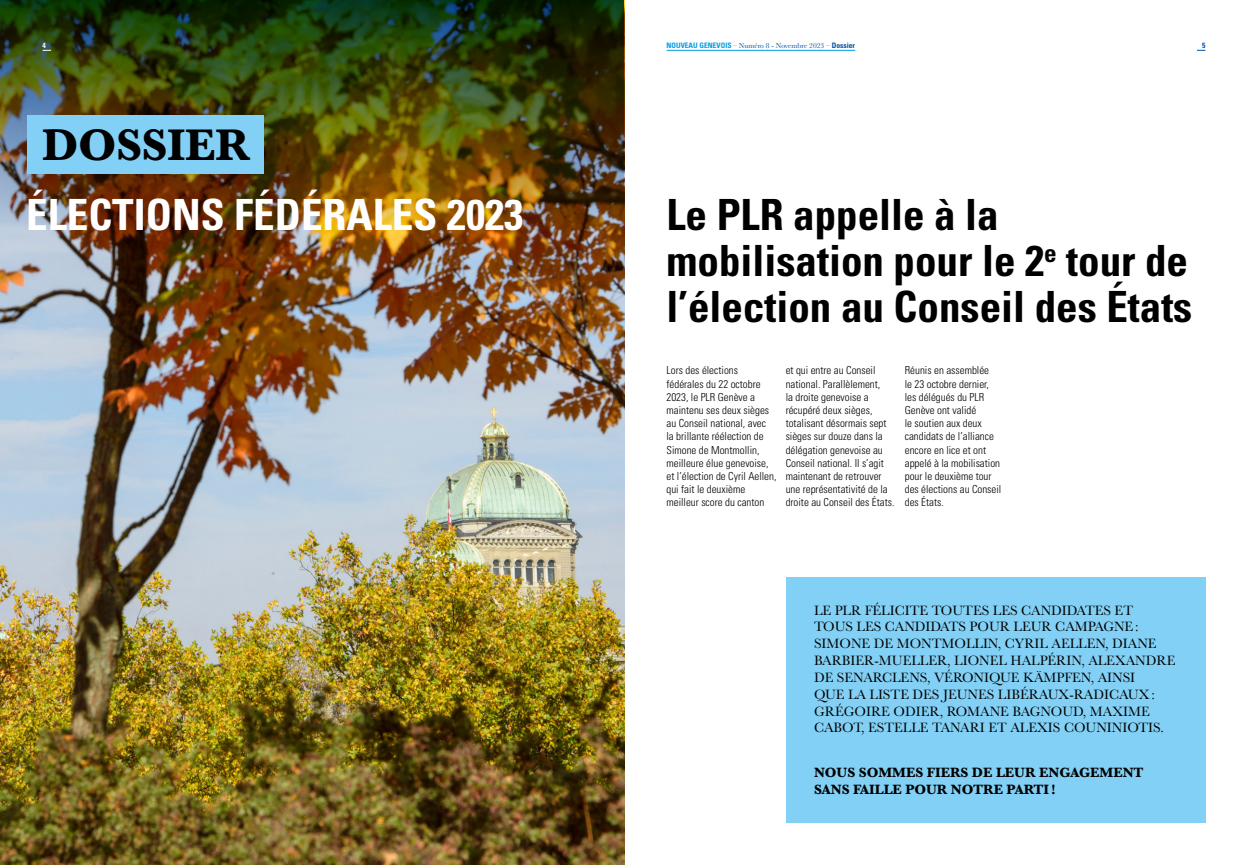
<style>
.page{position:relative;width:1248px;height:865px;background:#fff}
.page>*{position:absolute;margin:0;border:0;box-sizing:border-box;transform-origin:0 0}
.t1{font:700 46px "Baskerville";letter-spacing:-.01em;color:#000}
.titre_article_1{font:700 condensed 43px/46px "Univers LT Std";color:#000}
.titre_article_1-2{font:700 condensed 43px "Univers LT Std";color:#fff}
.chapeau{font:14px/16.8px "Baskerville";color:#000}
.chapeau-2{font:700 14px/16.8px "Baskerville";color:#000}
.texte_courant{font:300 condensed 11px/13.2px "Univers LT Std";color:#000}
.t2{font:7.5px "Baskerville";color:#0050a0}
.t3{font:700 condensed 7.5px "Univers LT Std";color:#fff}
.t4{font:700 condensed 7.5px "Univers LT Std";color:#0050a0}
.s1{font-family:"Univers LT Std";font-weight:700;font-stretch:condensed;color:#009ee3}
.s2{font-family:"Univers LT Std";font-weight:700;font-stretch:condensed}
</style>
<div class="page">
<img style="left:0;top:250px;width:624px;height:615px">
<div style="left:785px;top:577px;width:420px;height:245px;background:#82d0f5"></div>
<img style="left:0;top:0;width:624px;height:250px">
<div style="left:28px;top:115px;width:236px;height:59px;background:#82d0f5"></div>
<hr style="left:666px;top:50px;width:189px;height:1px;background:#009ee3">
<p class="t3" style="left:43px;top:41px;width:5px">4</p>
<p class="t2" style="left:666px;top:41px;width:190px"><span class="s1">NOUVEAU GENEVOIS</span> – Numéro 8 - Novembre 2023 – <span class="s2">Dossier</span></p>
<p class="t4" style="left:1201px;top:41px;width:5px">5</p>
<p class="t1" style="left:42px;top:112px;width:210px">DOSSIER</p>
<p class="titre_article_1-2" style="left:26px;top:188px;width:498px">ÉLECTIONS FÉDÉRALES 2023</p>
<p class="titre_article_1" style="left:666px;top:191px;width:527px">Le PLR appelle à la mobilisation pour le 2<sup>e</sup> tour de l’élection au Conseil des États</p>
<p class="texte_courant" style="left:666px;top:364px;width:111px">Lors des élections fédérales du 22 octobre<br>2023, le PLR Genève a maintenu ses deux sièges au Conseil national, avec<br>la brillante réélection de<br>Simone de Montmollin, meilleure élue genevoise, et l’élection de Cyril Aellen, qui fait le deuxième meilleur score du canton</p>
<p class="texte_courant" style="left:785px;top:364px;width:110px">et qui entre au Conseil national. Parallèlement,<br>la droite genevoise a récupéré deux sièges, totalisant désormais sept sièges sur douze dans la délégation genevoise au<br>Conseil national. Il s’agit maintenant de retrouver une représentativité de la droite au Conseil des États.</p>
<p class="texte_courant" style="left:904px;top:364px;width:98px">Réunis en assemblée<br>le 23 octobre dernier, les délégués du PLR<br>Genève ont validé<br>le soutien aux deux candidats de l’alliance encore en lice et ont appelé à la mobilisation pour le deuxième tour des élections au Conseil des États.</p>
<p class="chapeau" style="left:814px;top:602px;width:363px">LE PLR FÉLICITE TOUTES LES CANDIDATES ET TOUS LES CANDIDATS POUR LEUR CAMPAGNE:<br>SIMONE DE MONTMOLLIN, CYRIL AELLEN, DIANE BARBIER-MUELLER, LIONEL HALPÉRIN, ALEXANDRE DE SENARCLENS, VÉRONIQUE KÄMPFEN, AINSI<br>QUE LA LISTE DES JEUNES LIBÉRAUX-RADICAUX:<br>GRÉGOIRE ODIER, ROMANE BAGNOUD, MAXIME CABOT, ESTELLE TANARI ET ALEXIS COUNINIOTIS.</p>
<p class="chapeau-2" style="left:814px;top:764px;width:331px">NOUS SOMMES FIERS DE LEUR ENGAGEMENT<br>SANS FAILLE POUR NOTRE PARTI !</p>
</div>
